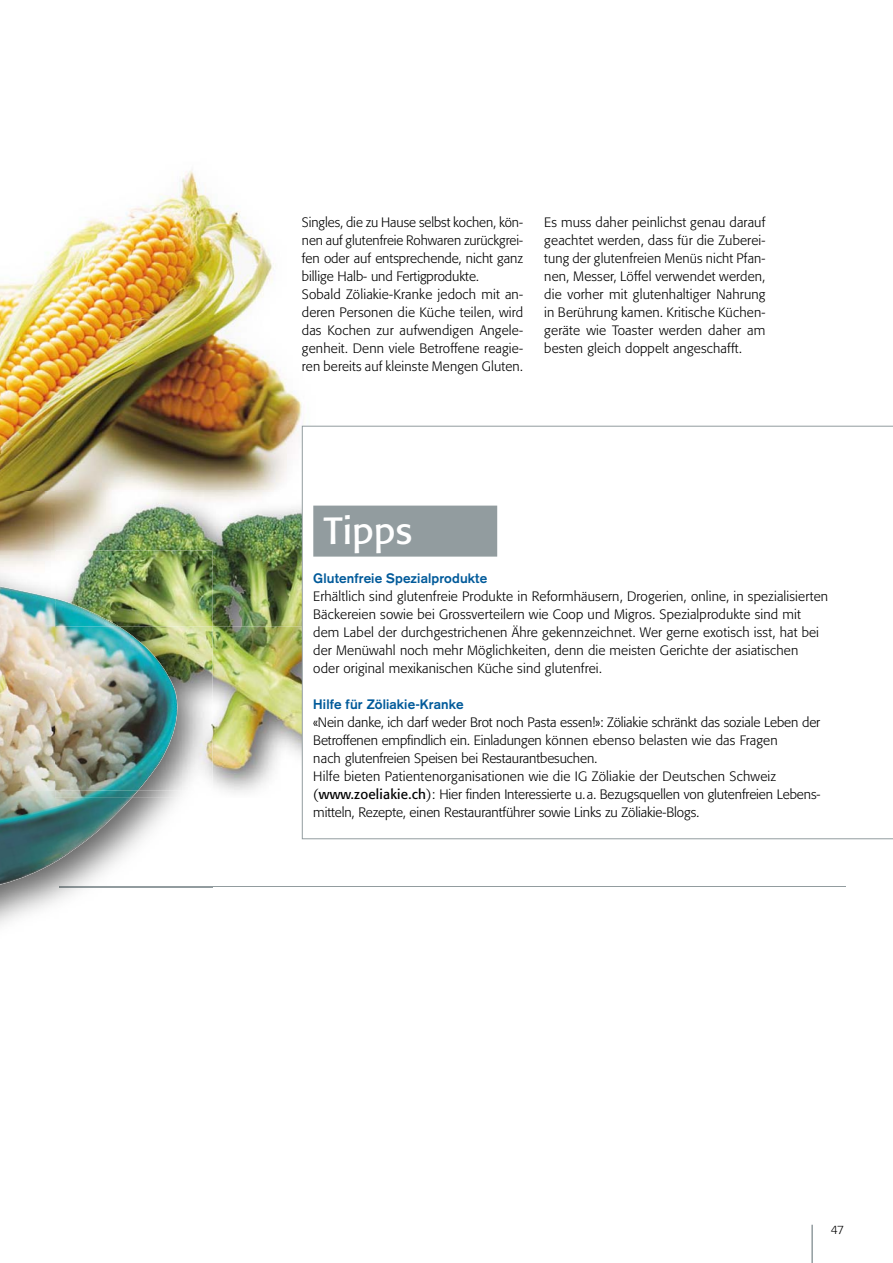
<style>
.page{position:relative;width:893px;height:1263px;background:#fff}
.page>*{position:absolute;margin:0;border:0;box-sizing:border-box;transform-origin:0 0}
.t1{font:37.5px "Formata BQ";color:#fff}
.t2{font:300 13.5px/18px "Formata BQ";letter-spacing:.01em;color:#000}
.t3{font:300 13.5px/18px "Formata BQ";letter-spacing:-.01em;color:#000}
.t4{font:700 13.5px "Akzidenz Grotesk";letter-spacing:.01em;color:#005a9a}
.t5{font:300 12px "Formata BQ";color:#000}
.s1{font-weight:400}
</style>
<div class="page">
<hr style="left:811px;top:1225px;width:2px;height:38px;background:#929c9f">
<img style="left:0;top:170px;width:403px;height:322px">
<img style="left:55px;top:490px;width:247px;height:60px">
<img style="left:0;top:492px;width:55px;height:92px">
<img style="left:212px;top:492px;width:90px;height:298px">
<hr style="left:60px;top:886px;width:786px;height:1px;background:#929c9f">
<svg style="left:302px;top:426px;width:591px;height:413px"></svg>
<img style="left:181px;top:626px;width:31px;height:164px">
<img style="left:55px;top:550px;width:157px;height:76px">
<img style="left:0;top:790px;width:132px;height:103px">
<img style="left:55px;top:790px;width:83px;height:8px">
<img style="left:0;top:584px;width:55px;height:206px">
<img style="left:55px;top:626px;width:126px;height:164px">
<img style="left:55px;top:598px;width:64px;height:28px">
<p class="t2" style="left:302px;top:215px;width:223px">Singles, die zu Hause selbst kochen, kön&shy;nen auf glutenfreie Rohwaren zurückgrei&shy;fen oder auf entsprechende, nicht ganz billige Halb- und Fertigprodukte.<br>Sobald Zöliakie-Kranke jedoch mit an&shy;deren Personen die Küche teilen, wird das Kochen zur aufwendigen Angele&shy;genheit. Denn viele Betroffene reagie&shy;ren bereits auf kleinste Mengen Gluten.</p>
<p class="t2" style="left:544px;top:215px;width:223px;text-align:justify">Es muss daher peinlichst genau darauf geachtet werden, dass für die Zuberei&shy;tung der glutenfreien Menüs nicht Pfan&shy;nen, Messer, Löffel verwendet werden, die vorher mit glutenhaltiger Nahrung in Berührung kamen. Kritische Küchen&shy;geräte wie Toaster werden daher am besten gleich doppelt angeschafft.</p>
<h1 class="t1" style="left:324px;top:509px;width:90px">Tipps</h1>
<p class="t4" style="left:313px;top:573px;width:175px">Glutenfreie Spezialprodukte</p>
<p class="t2" style="left:313px;top:589px;width:516px">Erhältlich sind glutenfreie Produkte in Reformhäusern, Drogerien, online, in spezialisierten Bäckereien sowie bei Grossverteilern wie Coop und Migros. Spezialprodukte sind mit dem Label der durchgestrichenen Ähre gekennzeichnet. Wer gerne exotisch isst, hat bei der Menüwahl noch mehr Möglichkeiten, denn die meisten Gerichte der asiatischen<br>oder original mexikanischen Küche sind glutenfrei.</p>
<p class="t4" style="left:313px;top:699px;width:152px">Hilfe für Zöliakie-Kranke</p>
<p class="t3" style="left:313px;top:715px;width:509px">«Nein danke, ich darf weder Brot noch Pasta essen!»: Zöliakie schränkt das soziale Leben der Betroffenen empfindlich ein. Einladungen können ebenso belasten wie das Fragen<br>nach glutenfreien Speisen bei Restaurantbesuchen.<br>Hilfe bieten Patientenorganisationen wie die IG Zöliakie der Deutschen Schweiz (<span class="s1">www.zoeliakie.ch</span>): Hier finden Interessierte u. a. Bezugsquellen von glutenfreien Lebens&shy;mitteln, Rezepte, einen Restaurantführer sowie Links zu Zöliakie-Blogs.</p>
<p class="t5" style="left:831px;top:1224px;width:15px">47</p>
</div>
